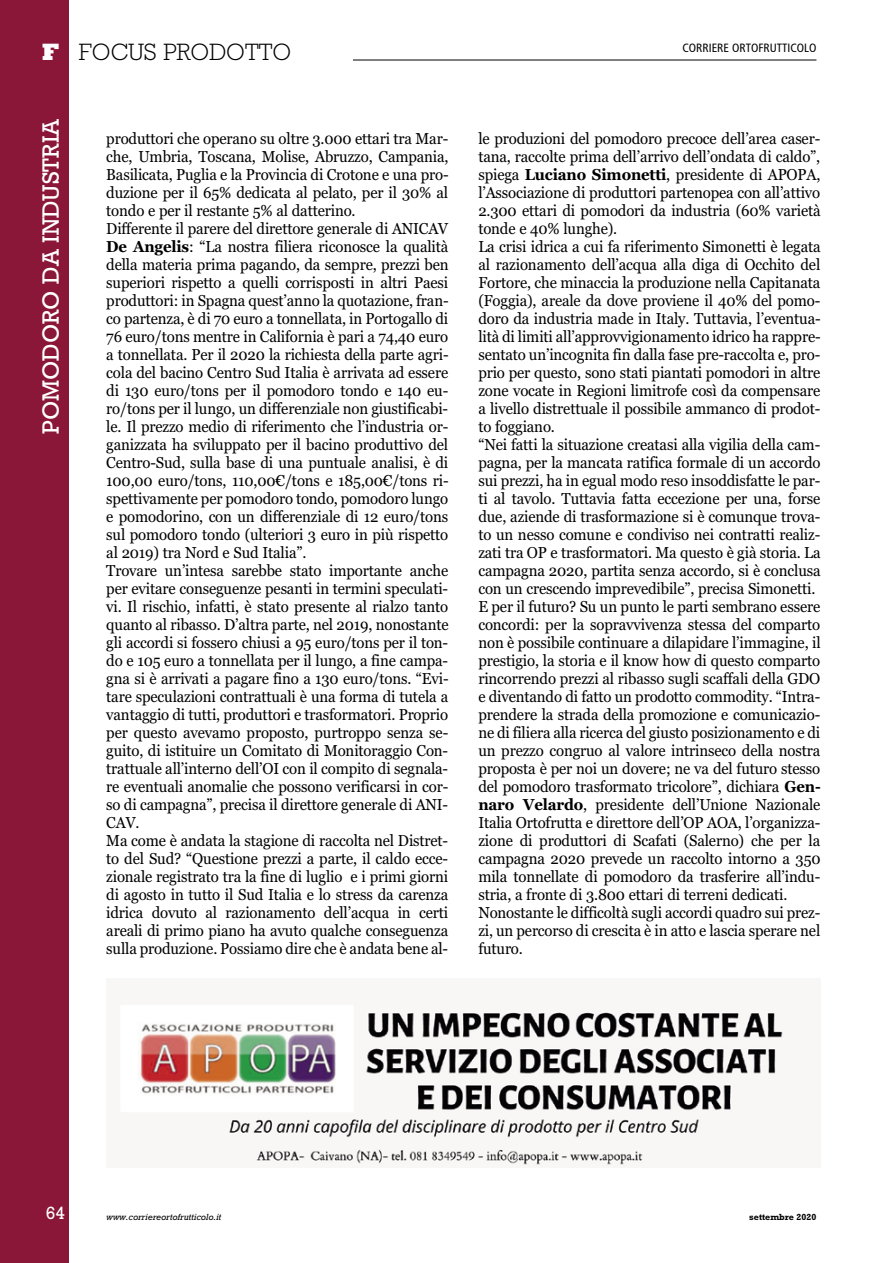
<style>
.page{position:relative;width:893px;height:1263px;background:#fff}
.page>*{position:absolute;margin:0;border:0;box-sizing:border-box;transform-origin:0 0}
.t1{font:24px "Rockwell Std";color:#fff}
.t2{font:300 24px "Rockwell Std";color:#000}
.t3{font:18px "Rockwell Std";color:#fff}
.t4{font:15.75px/18px "Georgia";letter-spacing:-.01em;color:#000;scale:.95 1}
.t5{font:condensed 12px "Frutiger LT Std";color:#000}
.t6{font:italic 9px "Rockwell Std";color:#000}
.t7{font:700 9px "Rockwell Std";color:#000}
.s1{font-family:"Rockwell";font-weight:800;color:#fff}
.s2{font-weight:700}
</style>
<div class="page">
<div style="left:0;top:0;width:68px;height:1263px;background:#8b1738"></div>
<hr style="left:353px;top:60px;width:463px;height:1px;background:#000">
<img style="left:140px;top:1012px;width:643px;height:154px">
<h1 class="t2" style="left:42px;top:38px;width:251px"><span class="s1">F</span> FOCUS PRODOTTO</h1>
<p class="t5" style="left:682px;top:40px;width:135px">CORRIERE ORTOFRUTTICOLO</p>
<h1 class="t1" style="left:37px;top:434px;width:317px;rotate:-90deg">POMODORO DA INDUSTRIA</h1>
<p class="t4" style="left:106px;top:129px;width:362px">produttori che operano su oltre 3.000 ettari tra Mar&shy;che, Umbria, Toscana, Molise, Abruzzo, Campania, Basilicata, Puglia e la Provincia di Crotone e una pro&shy;duzione per il 65% dedicata al pelato, per il 30% al tondo e per il restante 5% al datterino.<br>Differente il parere del direttore generale di ANICAV <span class="s2">De Angelis</span>: “La nostra filiera riconosce la qualità della materia prima pagando, da sempre, prezzi ben superiori rispetto a quelli corrisposti in altri Paesi produttori: in Spagna quest’anno la quotazione, fran&shy;co partenza, è di 70 euro a tonnellata, in Portogallo di 76 euro/tons mentre in California è pari a 74,40 euro a tonnellata. Per il 2020 la richiesta della parte agri&shy;cola del bacino Centro Sud Italia è arrivata ad essere di 130 euro/tons per il pomodoro tondo e 140 eu&shy;ro/tons per il lungo, un differenziale non giustificabi&shy;le. Il prezzo medio di riferimento che l’industria or&shy;ganizzata ha sviluppato per il bacino produttivo del Centro-Sud, sulla base di una puntuale analisi, è di 100,00 euro/tons, 110,00€/tons e 185,00€/tons ri&shy;spettivamente per pomodoro tondo, pomodoro lungo e pomodorino, con un differenziale di 12 euro/tons sul pomodoro tondo (ulteriori 3 euro in più rispetto al 2019) tra Nord e Sud Italia”.<br>Trovare un’intesa sarebbe stato importante anche per evitare conseguenze pesanti in termini speculati&shy;vi. Il rischio, infatti, è stato presente al rialzo tanto quanto al ribasso. D’altra parte, nel 2019, nonostante gli accordi si fossero chiusi a 95 euro/tons per il ton&shy;do e 105 euro a tonnellata per il lungo, a fine campa&shy;gna si è arrivati a pagare fino a 130 euro/tons. “Evi&shy;tare speculazioni contrattuali è una forma di tutela a vantaggio di tutti, produttori e trasformatori. Proprio per questo avevamo proposto, purtroppo senza se&shy;guito, di istituire un Comitato di Monitoraggio Con&shy;trattuale all’interno dell’OI con il compito di segnala&shy;re eventuali anomalie che possono verificarsi in cor&shy;so di campagna”, precisa il direttore generale di ANI-CAV.<br>Ma come è andata la stagione di raccolta nel Distret&shy;to del Sud? “Questione prezzi a parte, il caldo ecce&shy;zionale registrato tra la fine di luglio e i primi giorni di agosto in tutto il Sud Italia e lo stress da carenza idrica dovuto al razionamento dell’acqua in certi areali di primo piano ha avuto qualche conseguenza sulla produzione. Possiamo dire che è andata bene al-</p>
<p class="t4" style="left:478px;top:129px;width:362px">le produzioni del pomodoro precoce dell’area caser&shy;tana, raccolte prima dell’arrivo dell’ondata di caldo”, spiega <span class="s2">Luciano Simonetti</span>, presidente di APOPA, l’Associazione di produttori partenopea con all’attivo 2.300 ettari di pomodori da industria (60% varietà tonde e 40% lunghe).<br>La crisi idrica a cui fa riferimento Simonetti è legata al razionamento dell’acqua alla diga di Occhito del Fortore, che minaccia la produzione nella Capitanata (Foggia), areale da dove proviene il 40% del pomo&shy;doro da industria made in Italy. Tuttavia, l’eventua&shy;lità di limiti all’approvvigionamento idrico ha rappre&shy;sentato un’incognita fin dalla fase pre-raccolta e, pro&shy;prio per questo, sono stati piantati pomodori in altre zone vocate in Regioni limitrofe così da compensare a livello distrettuale il possibile ammanco di prodot&shy;to foggiano.<br>“Nei fatti la situazione creatasi alla vigilia della cam&shy;pagna, per la mancata ratifica formale di un accordo sui prezzi, ha in egual modo reso insoddisfatte le par&shy;ti al tavolo. Tuttavia fatta eccezione per una, forse due, aziende di trasformazione si è comunque trova&shy;to un nesso comune e condiviso nei contratti realiz&shy;zati tra OP e trasformatori. Ma questo è già storia. La campagna 2020, partita senza accordo, si è conclusa con un crescendo imprevedibile”, precisa Simonetti.<br>E per il futuro? Su un punto le parti sembrano essere concordi: per la sopravvivenza stessa del comparto non è possibile continuare a dilapidare l’immagine, il prestigio, la storia e il know how di questo comparto rincorrendo prezzi al ribasso sugli scaffali della GDO e diventando di fatto un prodotto commodity. “Intra&shy;prendere la strada della promozione e comunicazio&shy;ne di filiera alla ricerca del giusto posizionamento e di un prezzo congruo al valore intrinseco della nostra proposta è per noi un dovere; ne va del futuro stesso del pomodoro trasformato tricolore”, dichiara <span class="s2">Gen&shy;naro Velardo</span>, presidente dell’Unione Nazionale Italia Ortofrutta e direttore dell’OP AOA, l’organizza&shy;zione di produttori di Scafati (Salerno) che per la campagna 2020 prevede un raccolto intorno a 350 mila tonnellate di pomodoro da trasferire all’indu&shy;stria, a fronte di 3.800 ettari di terreni dedicati.<br>Nonostante le difficoltà sugli accordi quadro sui prez&shy;zi, un percorso di crescita è in atto e lascia sperare nel futuro.</p>
<p class="t3" style="left:46px;top:1202px;width:21px">64</p>
<p class="t6" style="left:106px;top:1212px;width:117px">www.corriereortofrutticolo.it</p>
<p class="t7" style="left:749px;top:1212px;width:69px">settembre 2020</p>
</div>
